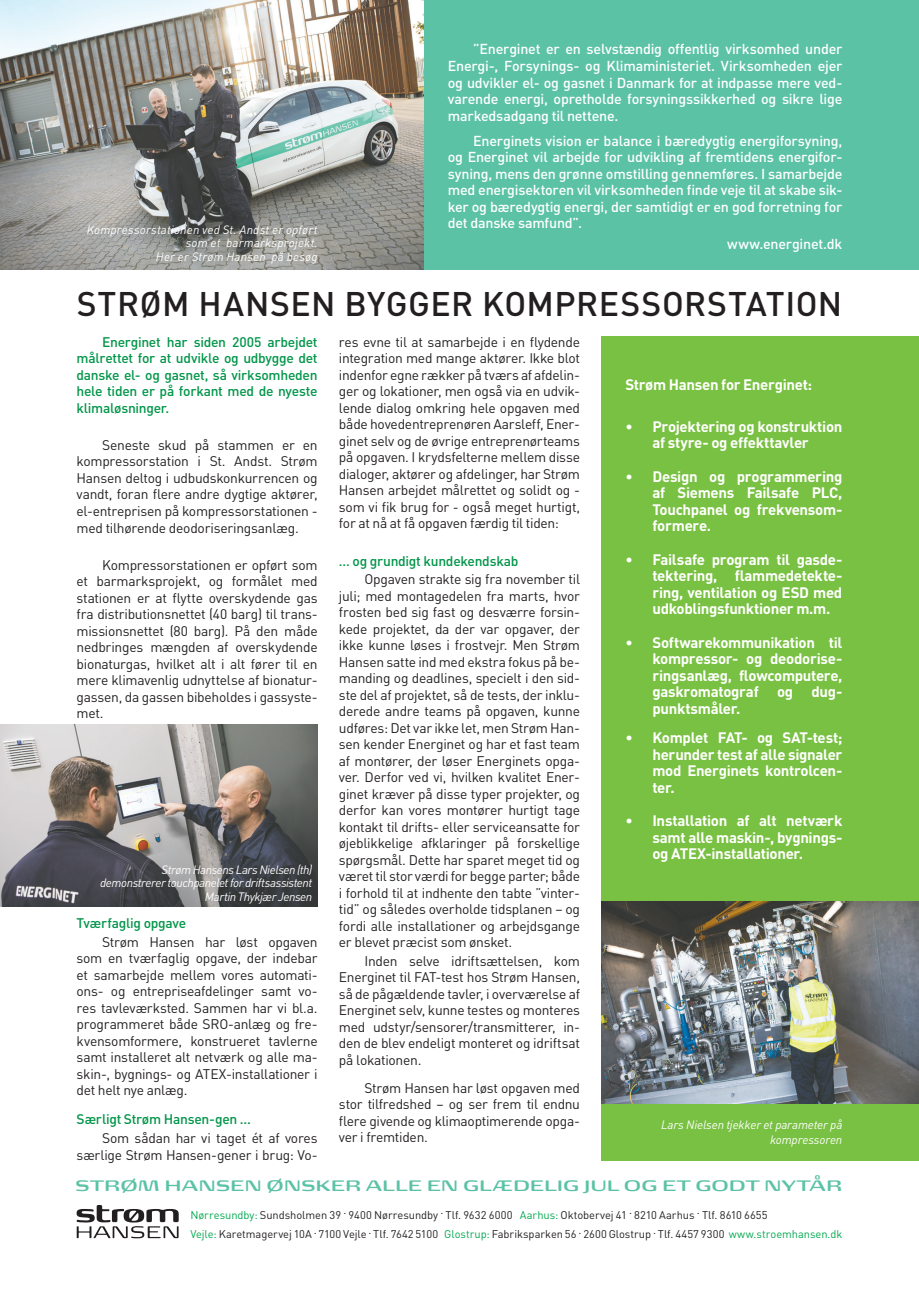
<style>
.page{position:relative;width:919px;height:1289px;background:#fff}
.page>*{position:absolute;margin:0;border:0;box-sizing:border-box;transform-origin:0 0}
.t1{font:500 33.75px "DIN Pro";letter-spacing:.015em;color:#231f20}
.t2{font:500 19.05px "FP Head Pro";letter-spacing:-.005em;color:#5bc2a5}
.t3{font:700 15px/16.5px "DIN Pro";letter-spacing:-.02em;color:#fff;text-align:justify}
.t4{font:500 14.25px/16.5px "DIN Pro";letter-spacing:-.015em;color:#fff;text-align:justify}
.t5{font:13.8px/16.5px "DIN Pro";letter-spacing:-.02em;color:#231f20;text-align:justify}
.t6{font:500 13.8px/16.5px "DIN Pro";letter-spacing:-.02em;color:#009549;text-align:justify}
.t7{font:italic 12px/13.5px "DIN Pro";letter-spacing:-.035em;color:#fff;text-align:right}
.t8{font:italic 12px/13.5px "DIN Pro";letter-spacing:.015em;color:#fff;text-align:right}
.t9{font:italic 12px/15px "DIN Pro";letter-spacing:-.01em;color:#fff;text-align:right}
.t10{font:11.1px/19.5px "DIN Pro";letter-spacing:-.005em;color:#231f20}
.s1{color:#00a94e}
</style>
<div class="page">
<svg style="left:77px;top:1205px;width:102px;height:33px"></svg>
<div style="left:423px;top:0;width:495px;height:269px;background:#5bc2a5"></div>
<div style="left:601px;top:336px;width:317px;height:824px;background:#79c142"></div>
<img style="left:601px;top:901px;width:317px;height:202px">
<img style="left:0;top:724px;width:317px;height:182px">
<img style="left:0;top:0;width:423px;height:269px">
<p class="t4" style="left:448px;top:40px;width:396px;text-indent:26px">”Energinet er en selvstændig offentlig virksomhed under Energi-, Forsynings- og Klimaministeriet. Virksomheden ejer og udvikler el- og gasnet i Danmark for at indpasse mere ved&shy;varende energi, opretholde forsyningssikkerhed og sikre lige markedsadgang til nettene.</p>
<p class="t4" style="left:448px;top:131px;width:396px;text-indent:26px">Energinets vision er balance i bæredygtig energiforsyning, og Energinet vil arbejde for udvikling af fremtidens energifor&shy;syning, mens den grønne omstilling gennemføres. I samarbejde med energisektoren vil virksomheden finde veje til at skabe sik&shy;ker og bæredygtig energi, der samtidigt er en god forretning for det danske samfund”.</p>
<p class="t4" style="left:727px;top:234px;width:117px">www.energinet.dk</p>
<h1 class="t1" style="left:77px;top:276px;width:767px">STRØM HANSEN BYGGER KOMPRESSORSTATION</h1>
<p class="t6" style="left:77px;top:332px;width:242px;text-indent:26px">Energinet har siden 2005 arbejdet målrettet for at udvikle og udbygge det danske el- og gasnet, så virksomheden hele tiden er på forkant med de nyeste klimaløsninger.</p>
<p class="t5" style="left:77px;top:435px;width:242px;text-indent:26px">Seneste skud på stammen er en kompressorstation i St. Andst. Strøm Hansen deltog i udbudskonkurrencen og vandt, foran flere andre dygtige aktører, el-entreprisen på kompressorstationen - med tilhørende deodoriseringsanlæg.</p>
<p class="t5" style="left:77px;top:555px;width:242px;text-indent:26px">Kompressorstationen er opført som et barmarksprojekt, og formålet med stationen er at flytte overskydende gas fra distributionsnettet (40 barg) til trans&shy;missionsnettet (80 barg). På den måde nedbringes mængden af overskydende bionaturgas, hvilket alt i alt fører til en mere klimavenlig udnyttelse af bionatur&shy;gassen, da gassen bibeholdes i gassyste&shy;met.</p>
<p class="t8" style="left:87px;top:221px;width:232px">Kompressorstationen ved St. Andst er opført som et barmarksprojekt.<br>Her er Strøm Hansen på besøg</p>
<p class="t5" style="left:339px;top:332px;width:242px">res evne til at samarbejde i en flydende integration med mange aktører. Ikke blot indenfor egne rækker på tværs af afdelin&shy;ger og lokationer, men også via en udvik&shy;lende dialog omkring hele opgaven med både hovedentreprenøren Aarsleff, Ener&shy;ginet selv og de øvrige entreprenørteams på opgaven. I krydsfelterne mellem disse dialoger, aktører og afdelinger, har Strøm Hansen arbejdet målrettet og solidt og - som vi fik brug for - også meget hurtigt, for at nå at få opgaven færdig til tiden:</p>
<p class="t6" style="left:339px;top:550px;width:181px">… og grundigt kundekendskab</p>
<p class="t5" style="left:339px;top:569px;width:242px;text-indent:26px">Opgaven strakte sig fra november til juli; med montagedelen fra marts, hvor frosten bed sig fast og desværre forsin&shy;kede projektet, da der var opgaver, der ikke kunne løses i frostvejr. Men Strøm Hansen satte ind med ekstra fokus på be&shy;manding og deadlines, specielt i den sid&shy;ste del af projektet, så de tests, der inklu&shy;derede andre teams på opgaven, kunne udføres: Det var ikke let, men Strøm Han&shy;sen kender Energinet og har et fast team af montører, der løser Energinets opga&shy;ver. Derfor ved vi, hvilken kvalitet Ener&shy;ginet kræver på disse typer projekter, og derfor kan vores montører hurtigt tage kontakt til drifts- eller serviceansatte for øjeblikkelige afklaringer på forskellige spørgsmål. Dette har sparet meget tid og været til stor værdi for begge parter; både i forhold til at indhente den tabte ”vinter&shy;tid” og således overholde tidsplanen – og fordi alle installationer og arbejdsgange er blevet præcist som ønsket.</p>
<p class="t5" style="left:339px;top:951px;width:242px;text-indent:26px">Inden selve idriftsættelsen, kom Energinet til FAT-test hos Strøm Hansen, så de pågældende tavler, i overværelse af Energinet selv, kunne testes og monteres med udstyr/sensorer/transmitterer, in&shy;den de blev endeligt monteret og idriftsat på lokationen.</p>
<p class="t5" style="left:339px;top:1077px;width:242px;text-indent:26px">Strøm Hansen har løst opgaven med stor tilfredshed – og ser frem til endnu flere givende og klimaoptimerende opga&shy;ver i fremtiden.</p>
<p class="t3" style="left:625px;top:374px;width:188px">Strøm Hansen for Energinet:</p>
<p class="t3" style="left:625px;top:416px;width:218px;text-align:center">• Projektering og konstruktion af styre- og effekttavler</p>
<p class="t3" style="left:652px;top:466px;width:191px;text-indent:-27px">• Design og programmering af Siemens Failsafe PLC, Touchpanel og frekvensom&shy;formere.</p>
<p class="t3" style="left:652px;top:549px;width:191px;text-indent:-27px">• Failsafe program til gasde&shy;tektering, flammedetekte&shy;ring, ventilation og ESD med udkoblingsfunktioner m.m.</p>
<p class="t3" style="left:652px;top:632px;width:191px;text-indent:-27px">• Softwarekommunikation til kompressor- og deodorise&shy;ringsanlæg, flowcomputere, gaskromatograf og dug&shy;punktsmåler.</p>
<p class="t3" style="left:652px;top:727px;width:191px;text-indent:-27px">• Komplet FAT- og SAT-test; herunder test af alle signaler mod Energinets kontrolcen&shy;ter.</p>
<p class="t3" style="left:652px;top:810px;width:191px;text-indent:-27px">• Installation af alt netværk samt alle maskin-, bygnings&shy;og ATEX-installationer.</p>
<p class="t7" style="left:100px;top:861px;width:214px">Strøm Hansens Lars Nielsen (th) demonstrerer touchpanelet for driftsassistent<br>Martin Thykjær Jensen</p>
<p class="t6" style="left:77px;top:913px;width:111px">Tværfaglig opgave</p>
<p class="t5" style="left:77px;top:932px;width:242px;text-indent:26px">Strøm Hansen har løst opgaven som en tværfaglig opgave, der indebar et samarbejde mellem vores automati&shy;ons- og entrepriseafdelinger samt vo&shy;res tavleværksted. Sammen har vi bl.a. programmeret både SRO-anlæg og fre&shy;kvensomformere, konstrueret tavlerne samt installeret alt netværk og alle ma&shy;skin-, bygnings- og ATEX-installationer i det helt nye anlæg.</p>
<p class="t6" style="left:77px;top:1109px;width:176px">Særligt Strøm Hansen-gen ...</p>
<p class="t5" style="left:77px;top:1128px;width:242px;text-align:right">Som sådan har vi taget ét af vores særlige Strøm Hansen-gener i brug: Vo-</p>
<p class="t9" style="left:661px;top:1116px;width:183px">Lars Nielsen tjekker et parameter på kompressoren</p>
<h2 class="t2" style="left:75px;top:1171px;width:768px">STRØM HANSEN ØNSKER ALLE EN GLÆDELIG JUL OG ET GODT NYTÅR</h2>
<p class="t10" style="left:190px;top:1203px;width:653px"><span class="s1">Nørresundby:</span> Sundsholmen 39 . 9400 Nørresundby . Tlf. 9632 6000 <span class="s1">Aarhus:</span> Oktobervej 41 . 8210 Aarhus . Tlf. 8610 6655<br><span class="s1">Vejle:</span> Karetmagervej 10A . 7100 Vejle . Tlf. 7642 5100 <span class="s1">Glostrup:</span> Fabriksparken 56 . 2600 Glostrup . Tlf. 4457 9300 <span class="s1">www.stroemhansen.dk</span></p>
</div>
